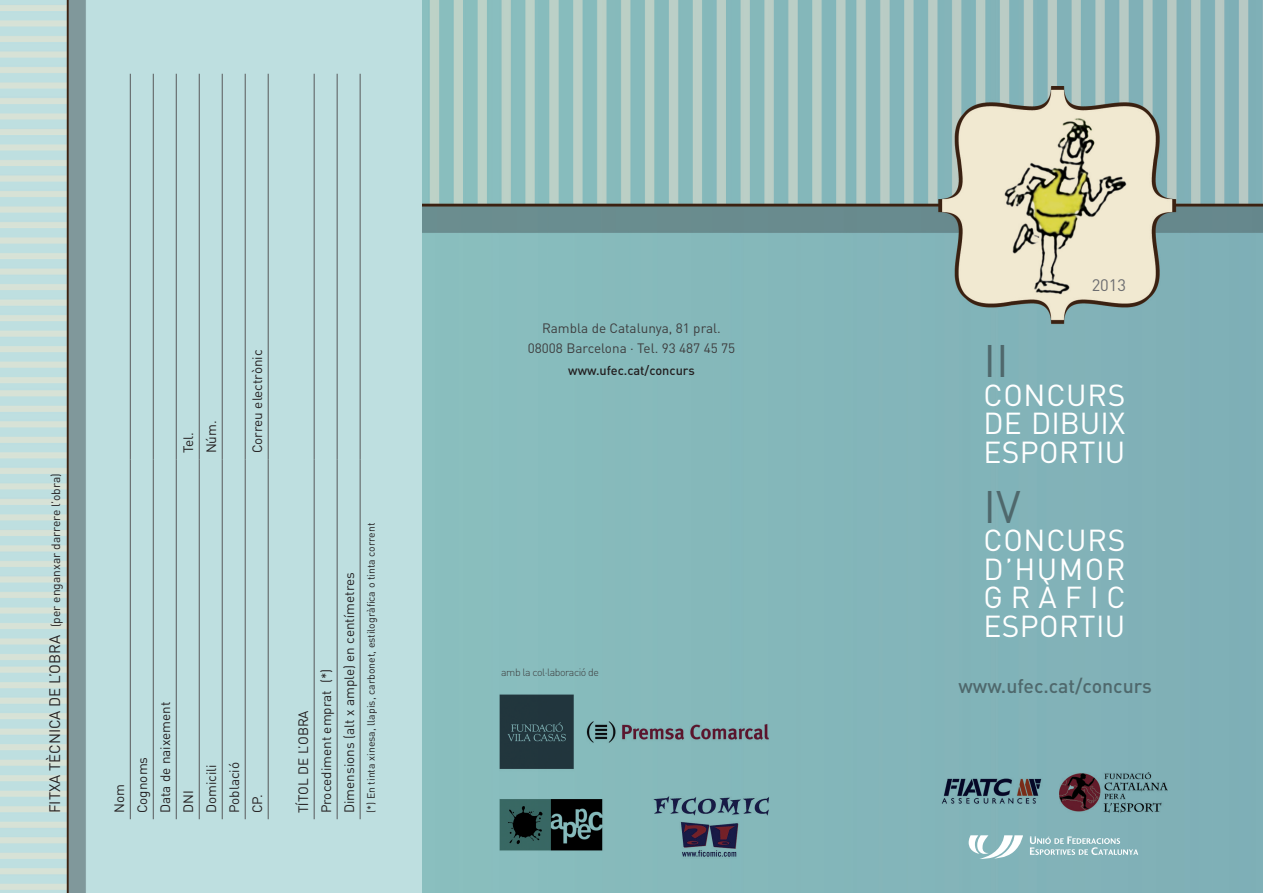
<style>
.page{position:relative;width:1263px;height:893px;background:#fff}
.page>*{position:absolute;margin:0;border:0;box-sizing:border-box;transform-origin:0 0}
.t1{font:45px "DIN";color:#4f686c}
.t2{font:30px/28.5px "DIN";letter-spacing:.025em;color:#fff;text-align:justify}
.t3{font:500 19.5px "DIN";color:#4f686c}
.t4{font:16.5px "DIN";color:#6c6d70}
.t5{font:13.5px/23px "DIN";color:#231f20}
.t6{font:13.5px/19.5px "DIN";color:#3e3e3f;text-align:center}
.t7{font:500 12.75px "DIN";color:#231f20}
.t8{font:12px "DIN";color:#231f20}
.t9{font:10.5px "DIN";color:#231f20}
.t10{font:300 10.5px "DIN";letter-spacing:-.04em;color:#3e3e3f}
.s1{font-size:15px}
</style>
<div class="page">
<img style="left:0;top:0;width:1263px;height:893px">
<img style="left:485px;top:682px;width:293px;height:190px">
<img style="left:936px;top:773px;width:111px;height:37px">
<img style="left:1059px;top:772px;width:108px;height:41px">
<svg style="left:1030px;top:836px;width:108px;height:19px;background:#9ec3c8"></svg>
<svg style="left:969px;top:835px;width:54px;height:25px"></svg>
<hr style="left:130px;top:459px;width:1px;height:360px;background:#57585a">
<hr style="left:130px;top:74px;width:1px;height:385px;background:#57585a">
<hr style="left:153px;top:459px;width:1px;height:360px;background:#57585a">
<hr style="left:153px;top:74px;width:1px;height:385px;background:#57585a">
<hr style="left:176px;top:459px;width:1px;height:360px;background:#57585a">
<hr style="left:176px;top:74px;width:1px;height:385px;background:#57585a">
<hr style="left:199px;top:459px;width:1px;height:360px;background:#57585a">
<hr style="left:199px;top:74px;width:1px;height:385px;background:#57585a">
<hr style="left:222px;top:459px;width:1px;height:360px;background:#57585a">
<hr style="left:222px;top:74px;width:1px;height:385px;background:#57585a">
<hr style="left:245px;top:459px;width:1px;height:360px;background:#57585a">
<hr style="left:245px;top:74px;width:1px;height:385px;background:#57585a">
<hr style="left:268px;top:459px;width:1px;height:360px;background:#57585a">
<hr style="left:268px;top:74px;width:1px;height:385px;background:#57585a">
<hr style="left:314px;top:459px;width:1px;height:360px;background:#57585a">
<hr style="left:314px;top:74px;width:1px;height:385px;background:#57585a">
<hr style="left:337px;top:459px;width:1px;height:360px;background:#57585a">
<hr style="left:337px;top:74px;width:1px;height:385px;background:#57585a">
<hr style="left:360px;top:459px;width:1px;height:360px;background:#57585a">
<hr style="left:360px;top:74px;width:1px;height:385px;background:#57585a">
<p class="t8" style="left:48px;top:813px;width:341px;rotate:-90deg"><span class="s1">FITXA TÈCNICA DE L’OBRA</span> (per enganxar darrere l’obra)</p>
<p class="t5" style="left:177px;top:453px;width:23px;rotate:-90deg">Tel.</p>
<p class="t5" style="left:200px;top:453px;width:34px;rotate:-90deg">Núm.</p>
<p class="t5" style="left:246px;top:453px;width:105px;rotate:-90deg">Correu electrònic</p>
<p class="t5" style="left:108px;top:813px;width:113px;rotate:-90deg">Nom<br>Cognoms<br>Data de naixement<br>DNI</p>
<p class="t5" style="left:200px;top:813px;width:50px;rotate:-90deg">Domicili</p>
<p class="t5" style="left:223px;top:813px;width:53px;rotate:-90deg">Població<br>CP.</p>
<p class="t5" style="left:292px;top:813px;width:243px;rotate:-90deg">Títol de l’obra<br>Procediment emprat (*)<br>Dimensions (alt x ample) en centímetres</p>
<p class="t9" style="left:364px;top:813px;width:292px;rotate:-90deg">(*) En tinta xinesa, llapis, carbonet, estilogràfica o tinta corrent</p>
<p class="t6" style="left:528px;top:318px;width:209px">Rambla de Catalunya, 81 pral.<br>08008 Barcelona · Tel. 93 487 45 75</p>
<p class="t7" style="left:568px;top:362px;width:128px">www.ufec.cat/concurs</p>
<p class="t10" style="left:501px;top:666px;width:99px">amb la col·laboració de</p>
<p class="t4" style="left:1092px;top:275px;width:36px">2013</p>
<h1 class="t1" style="left:983px;top:333px;width:27px">II</h1>
<h2 class="t2" style="left:983px;top:380px;width:143px">CONCURS DE DIBUIX ESPORTIU</h2>
<h1 class="t1" style="left:983px;top:478px;width:39px">IV</h1>
<h2 class="t2" style="left:983px;top:526px;width:143px">CONCURS D’HUMOR GRÀFIC ESPORTIU</h2>
<h3 class="t3" style="left:958px;top:674px;width:195px">www.ufec.cat/concurs</h3>
</div>
